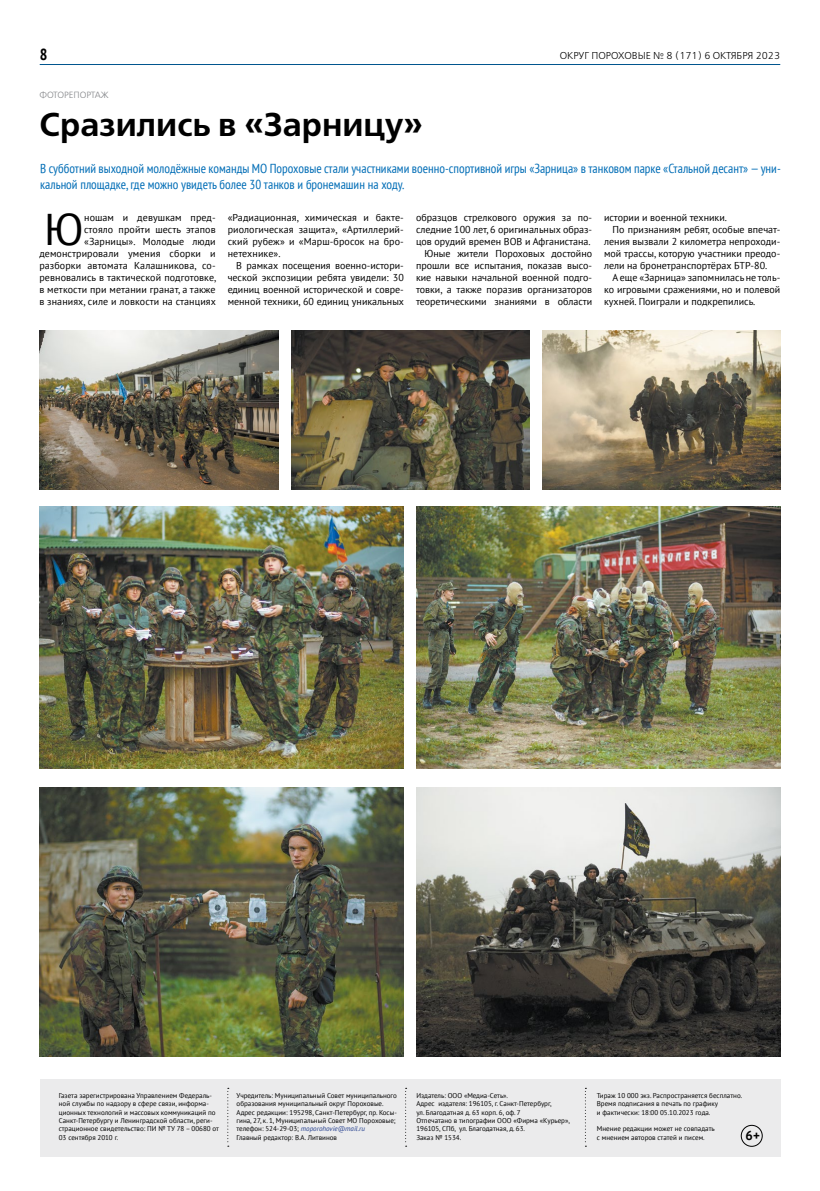
<style>
.page{position:relative;width:820px;height:1191px;background:#fff}
.page>*{position:absolute;margin:0;border:0;box-sizing:border-box;transform-origin:0 0}
.t1{font:44.3px "PT Sans";color:#000}
.t2{font:33px "Free Set Demi C";color:#000}
.t3{font:700 condensed 16px "PT Sans";color:#000}
.t4{font:condensed 13px/15.6px "PT Sans";color:#006db6}
.t5{font:700 13px "PT Sans";color:#000}
.t6{font:10px/12px "PT Sans";color:#000;text-align:right}
.t7{font:10px "Free Set C";color:#000}
.t8{font:9px "Free Set C";color:#828487}
.t9{font:7px/8.4px "PT Sans";color:#000}
.s1{font-style:italic;color:#25408f}
</style>
<div class="page">
<hr style="left:40px;top:64px;width:740px;height:1px;background:#00558e">
<div style="left:40px;top:1078px;width:740px;height:78px;background:#ebebec"></div>
<svg style="left:227px;top:1087px;width:2px;height:59px"></svg>
<svg style="left:405px;top:1087px;width:1px;height:59px"></svg>
<svg style="left:585px;top:1087px;width:1px;height:59px"></svg>
<div style="left:740px;top:1124px;width:22px;height:22px;border:1px solid #000;border-radius:50%"></div>
<img style="left:40px;top:507px;width:364px;height:262px">
<img style="left:291px;top:330px;width:238px;height:159px">
<img style="left:542px;top:330px;width:238px;height:159px">
<img style="left:40px;top:330px;width:238px;height:159px">
<img style="left:416px;top:787px;width:364px;height:270px">
<img style="left:40px;top:787px;width:364px;height:270px">
<img style="left:416px;top:507px;width:364px;height:262px">
<h3 class="t3" style="left:40px;top:44px;width:9px">8</h3>
<p class="t7" style="left:559px;top:50px;width:222px">ОКРУГ ПОРОХОВЫЕ № 8 (171) 6 ОКТЯБРЯ 2023</p>
<p class="t8" style="left:39px;top:89px;width:71px">ФОТОРЕПОРТАЖ</p>
<h2 class="t2" style="left:39px;top:106px;width:385px">Сразились в «Зарницу»</h2>
<h3 class="t4" style="left:40px;top:161px;width:741px">В субботний выходной молодёжные команды МО Пороховые стали участниками военно-спортивной игры «Зарница» в танковом парке «Стальной десант» — уни&shy;кальной площадке, где можно увидеть более 30 танков и бронемашин на ходу.</h3>
<h1 class="t1" style="left:44px;top:201px;width:41px">Ю</h1>
<p class="t6" style="left:39px;top:212px;width:178px">ношам и девушкам пред-<br>стояло пройти шесть этапов «Зарницы». Молодые люди демонстрировали умения сборки и разборки автомата Калашникова, со&shy;ревновались в тактической подготовке, в меткости при метании гранат, а также в знаниях, силе и ловкости на станциях</p>
<p class="t6" style="left:227px;top:212px;width:177px;text-align:justify">«Радиационная, химическая и бакте&shy;риологическая защита», «Артиллерий&shy;ский рубеж» и «Марш-бросок на бро&shy;нетехнике».</p>
<p class="t6" style="left:416px;top:212px;width:177px">образцов стрелкового оружия за по&shy;следние 100 лет, 6 оригинальных образ&shy;цов орудий времен ВОВ и Афганистана.<br>Юные жители Пороховых достойно прошли все испытания, показав высо&shy;кие навыки начальной военной подго&shy;товки, а также поразив организаторов теоретическими знаниями в области</p>
<p class="t6" style="left:604px;top:212px;width:124px">истории и военной техники.</p>
<p class="t6" style="left:612px;top:224px;width:169px">По признаниям ребят, особые впечат-</p>
<p class="t6" style="left:604px;top:236px;width:177px">ления вызвали 2 километра непроходи-</p>
<p class="t6" style="left:604px;top:248px;width:177px">мой трассы, которую участники преодо-</p>
<p class="t6" style="left:604px;top:260px;width:165px">лели на бронетранспортёрах БТР-80.</p>
<p class="t6" style="left:612px;top:272px;width:169px">А еще «Зарница» запомнилась не толь-</p>
<p class="t6" style="left:604px;top:284px;width:177px">ко игровыми сражениями, но и полевой</p>
<p class="t6" style="left:604px;top:296px;width:153px">кухней. Поиграли и подкрепились.</p>
<p class="t6" style="left:227px;top:260px;width:178px;text-align:justify;text-indent:9px">В рамках посещения военно-истори&shy;ческой экспозиции ребята увидели: 30 единиц военной исторической и совре&shy;менной техники, 60 единиц уникальных</p>
<p class="t9" style="left:59px;top:1090px;width:162px">Газета зарегистрирована Управлением Федераль&shy;ной службы по надзору в сфере связи, информа&shy;ционных технологий и массовых коммуникаций по Санкт-Петербургу и Ленинградской области, реги&shy;страционное свидетельство: ПИ № ТУ 78 – 00680 от 03 сентября 2010 г.</p>
<p class="t9" style="left:236px;top:1090px;width:162px">Учредитель: Муниципальный Совет муниципального образования муниципальный округ Пороховые.<br>Адрес редакции: 195298, Санкт-Петербург, пр. Косы&shy;гина, 27, к. 1, Муниципальный Совет МО Пороховые; телефон: 524-29-03; <span class="s1">moporohovie@mail.ru<br></span>Главный редактор: В.А. Литвинов</p>
<p class="t9" style="left:416px;top:1090px;width:155px">Издатель: ООО «Медиа-Сеть».<br>Адрес издателя: 196105, г. Санкт-Петербург,<br>ул. Благодатная д. 63 корп. 6, оф. 7<br>Отпечатано в типографии ООО «Фирма «Курьер», 196105, СПб, ул. Благодатная, д. 63.<br>Заказ № 1534.</p>
<p class="t9" style="left:596px;top:1090px;width:147px">Тираж 10 000 экз. Распространяется бесплатно.<br>Время подписания в печать по графику<br>и фактически: 18:00 05.10.2023 года.</p>
<p class="t9" style="left:596px;top:1124px;width:119px">Мнение редакции может не совпадать с мнением авторов статей и писем.</p>
<h3 class="t5" style="left:745px;top:1127px;width:16px">6+</h3>
</div>
